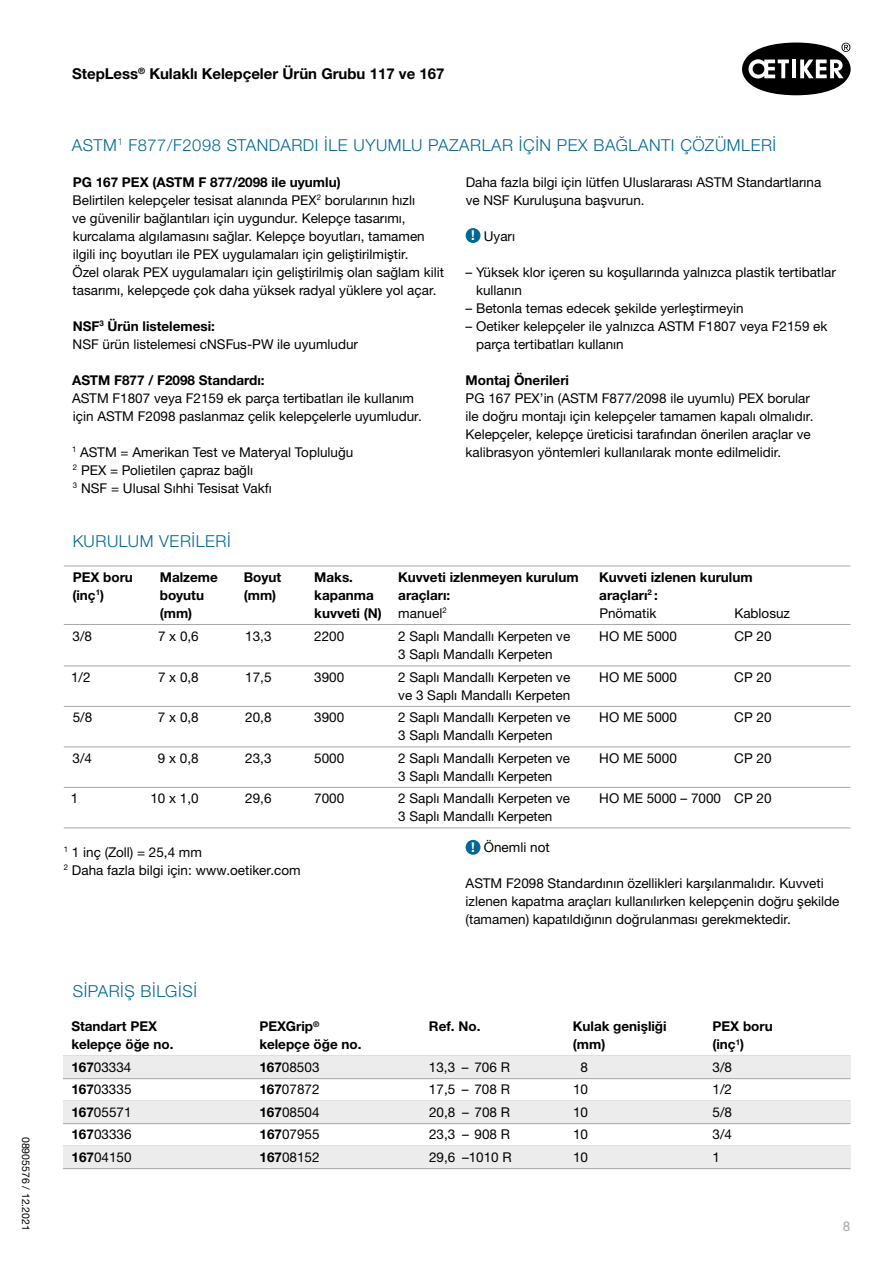
<style>
.page{position:relative;width:893px;height:1263px;background:#fff}
.page>*{position:absolute;margin:0;border:0;box-sizing:border-box;transform-origin:0 0}
.t1{font:300 16.5px "Helvetica Neue LTW1 G";letter-spacing:.035em;color:#006894}
.t2{font:700 15px "Helvetica Neue LTW1 G";color:#000}
.t3{font:13.5px/18px "Helvetica Neue LTW1 G";color:#000}
.t4{font:700 13.5px "Helvetica Neue LTW1 G";color:#000}
.t5{font:13.5px "Helvetica Neue LTW1 G";color:#a7a7a8}
.t6{font:10.5px "Helvetica Neue LTW1 G";color:#000}
.s1{font-weight:700}
.s2{font-weight:700;color:#fff}
.s3{font-weight:400}
</style>
<div class="page">
<div style="left:466px;top:840px;width:14px;height:15px;background:#006894;border-radius:50%"></div>
<svg style="left:742px;top:43px;width:109px;height:52px"></svg>
<hr style="left:64px;top:566px;width:786px;height:1px;background:#a7a7a8">
<hr style="left:64px;top:624px;width:786px;height:1px;background:#a7a7a8">
<hr style="left:64px;top:665px;width:786px;height:1px;background:#a7a7a8">
<hr style="left:64px;top:706px;width:786px;height:1px;background:#a7a7a8">
<hr style="left:64px;top:746px;width:786px;height:1px;background:#a7a7a8">
<hr style="left:64px;top:787px;width:786px;height:1px;background:#a7a7a8">
<hr style="left:64px;top:827px;width:786px;height:1px;background:#a7a7a8">
<div style="left:63px;top:1056px;width:787px;height:23px;background:#ececec"></div>
<hr style="left:63px;top:1078px;width:787px;height:1px;background:#a7a7a8">
<div style="left:63px;top:1101px;width:787px;height:23px;background:#ececec"></div>
<hr style="left:63px;top:1123px;width:787px;height:1px;background:#a7a7a8">
<div style="left:63px;top:1146px;width:787px;height:23px;background:#ececec"></div>
<hr style="left:63px;top:1168px;width:787px;height:1px;background:#a7a7a8">
<div style="left:466px;top:228px;width:14px;height:15px;background:#006894;border-radius:50%"></div>
<p class="t6" style="left:32px;top:1137px;width:95px;rotate:90deg">08905576 / 12.2021</p>
<p class="t2" style="left:72px;top:64px;width:374px">StepLess<sup>®</sup> Kulaklı Kelepçeler Ürün Grubu 117 ve 167</p>
<p class="t1" style="left:72px;top:135px;width:703px">ASTM<sup>1</sup> F877/F2098 STANDARDI ILE UYUMLU PAZARLAR IÇIN PEX BAĞLANTI ÇÖZÜMLERI</p>
<p class="t3" style="left:72px;top:173px;width:373px"><span class="s1">PG 167 PEX (ASTM F 877/2098 ile uyumlu)<br></span>Belirtilen kelepçeler tesisat alanında PEX<sup>2</sup> borularının hızlı<br>ve güvenilir bağlantıları için uygundur. Kelepçe tasarımı, kurcalama algılamasını sağlar. Kelepçe boyutları, tamamen ilgili inç boyutları ile PEX uygulamaları için geliştirilmiştir.<br>Özel olarak PEX uygulamaları için geliştirilmiş olan sağlam kilit tasarımı, kelepçede çok daha yüksek radyal yüklere yol açar.</p>
<p class="t3" style="left:73px;top:317px;width:287px"><span class="s1">NSF</span><sup>3</sup> <span class="s1">Ürün listelemesi:<br></span>NSF ürün listelemesi cNSFus-PW ile uyumludur</p>
<p class="t4" style="left:72px;top:371px;width:194px">ASTM F877 / F2098 Standardı:</p>
<p class="t3" style="left:72px;top:389px;width:351px">ASTM F1807 veya F2159 ek parça tertibatları ile kullanım için ASTM F2098 paslanmaz çelik kelepçelerle uyumludur.</p>
<p class="t3" style="left:72px;top:443px;width:283px"><sup>1</sup> ASTM = Amerikan Test ve Materyal Topluluğu<br><sup>2</sup> PEX = Polietilen çapraz bağlı<br><sup>3</sup> NSF = Ulusal Sıhhi Tesisat Vakfı</p>
<p class="t3" style="left:466px;top:173px;width:357px">Daha fazla bilgi için lütfen Uluslararası ASTM Standartlarına ve NSF Kuruluşuna başvurun.</p>
<p class="t3" style="left:471px;top:227px;width:45px"><span class="s2">!</span> Uyarı</p>
<p class="t3" style="left:476px;top:263px;width:361px;text-indent:-11px">– Yüksek klor içeren su koşullarında yalnızca plastik tertibatlar kullanın</p>
<p class="t3" style="left:466px;top:299px;width:279px">– Betonla temas edecek şekilde yerleştirmeyin</p>
<p class="t3" style="left:476px;top:317px;width:353px;text-indent:-11px">– Oetiker kelepçeler ile yalnızca ASTM F1807 veya F2159 ek parça tertibatları kullanın</p>
<p class="t4" style="left:466px;top:371px;width:105px">Montaj Önerileri</p>
<p class="t3" style="left:466px;top:389px;width:349px">PG 167 PEX’in (ASTM F877/2098 ile uyumlu) PEX borular ile doğru montajı için kelepçeler tamamen kapalı olmalıdır.<br>Kelepçeler, kelepçe üreticisi tarafından önerilen araçlar ve kalibrasyon yöntemleri kullanılarak monte edilmelidir.</p>
<p class="t1" style="left:73px;top:531px;width:157px">KURULUM VERILERI</p>
<p class="t4" style="left:73px;top:568px;width:62px">PEX boru</p>
<p class="t4" style="left:160px;top:568px;width:60px">Malzeme</p>
<p class="t4" style="left:244px;top:568px;width:39px">Boyut</p>
<p class="t4" style="left:314px;top:568px;width:40px">Maks.</p>
<p class="t4" style="left:398px;top:568px;width:182px">Kuvveti izlenmeyen kurulum</p>
<p class="t4" style="left:599px;top:568px;width:155px">Kuvveti izlenen kurulum</p>
<p class="t4" style="left:72px;top:586px;width:33px">(inç<sup>1</sup>)</p>
<p class="t4" style="left:160px;top:586px;width:46px">boyutu</p>
<p class="t4" style="left:244px;top:586px;width:34px">(mm)</p>
<p class="t4" style="left:314px;top:586px;width:61px">kapanma</p>
<p class="t4" style="left:398px;top:586px;width:54px">araçları:</p>
<p class="t4" style="left:599px;top:586px;width:60px">araçları<sup>2</sup> :</p>
<p class="t4" style="left:160px;top:604px;width:34px">(mm)</p>
<p class="t4" style="left:314px;top:604px;width:134px">kuvveti (N) <span class="s3">manuel</span><sup>2</sup></p>
<p class="t3" style="left:599px;top:604px;width:59px">Pnömatik</p>
<p class="t3" style="left:734px;top:604px;width:57px">Kablosuz</p>
<p class="t3" style="left:73px;top:627px;width:21px">3/8</p>
<p class="t3" style="left:158px;top:627px;width:42px">7 x 0,6</p>
<p class="t3" style="left:245px;top:627px;width:28px">13,3</p>
<p class="t3" style="left:314px;top:627px;width:32px">2200</p>
<p class="t3" style="left:398px;top:627px;width:173px">2 Saplı Mandallı Kerpeten ve</p>
<p class="t3" style="left:599px;top:627px;width:79px">HO ME 5000</p>
<p class="t3" style="left:734px;top:627px;width:39px">CP 20</p>
<p class="t3" style="left:398px;top:645px;width:156px">3 Saplı Mandallı Kerpeten</p>
<p class="t3" style="left:71px;top:668px;width:21px">1/2</p>
<p class="t3" style="left:158px;top:668px;width:42px">7 x 0,8</p>
<p class="t3" style="left:245px;top:668px;width:28px">17,5</p>
<p class="t3" style="left:314px;top:668px;width:32px">3900</p>
<p class="t3" style="left:398px;top:668px;width:173px">2 Saplı Mandallı Kerpeten ve</p>
<p class="t3" style="left:599px;top:668px;width:79px">HO ME 5000</p>
<p class="t3" style="left:734px;top:668px;width:39px">CP 20</p>
<p class="t3" style="left:398px;top:686px;width:173px">ve 3 Saplı Mandallı Kerpeten</p>
<p class="t3" style="left:73px;top:708px;width:21px">5/8</p>
<p class="t3" style="left:158px;top:708px;width:42px">7 x 0,8</p>
<p class="t3" style="left:245px;top:708px;width:28px">20,8</p>
<p class="t3" style="left:314px;top:708px;width:32px">3900</p>
<p class="t3" style="left:398px;top:708px;width:173px">2 Saplı Mandallı Kerpeten ve</p>
<p class="t3" style="left:599px;top:708px;width:79px">HO ME 5000</p>
<p class="t3" style="left:734px;top:708px;width:39px">CP 20</p>
<p class="t3" style="left:398px;top:726px;width:156px">3 Saplı Mandallı Kerpeten</p>
<p class="t3" style="left:73px;top:749px;width:21px">3/4</p>
<p class="t3" style="left:158px;top:749px;width:42px">9 x 0,8</p>
<p class="t3" style="left:245px;top:749px;width:28px">23,3</p>
<p class="t3" style="left:314px;top:749px;width:32px">5000</p>
<p class="t3" style="left:398px;top:749px;width:173px">2 Saplı Mandallı Kerpeten ve</p>
<p class="t3" style="left:599px;top:749px;width:79px">HO ME 5000</p>
<p class="t3" style="left:734px;top:749px;width:39px">CP 20</p>
<p class="t3" style="left:398px;top:767px;width:156px">3 Saplı Mandallı Kerpeten</p>
<p class="t3" style="left:71px;top:789px;width:9px">1</p>
<p class="t3" style="left:150px;top:789px;width:50px">10 x 1,0</p>
<p class="t3" style="left:245px;top:789px;width:28px">29,6</p>
<p class="t3" style="left:314px;top:789px;width:32px">7000</p>
<p class="t3" style="left:398px;top:789px;width:173px">2 Saplı Mandallı Kerpeten ve</p>
<p class="t3" style="left:599px;top:789px;width:174px">HO ME 5000 – 7000 CP 20</p>
<p class="t3" style="left:398px;top:807px;width:156px">3 Saplı Mandallı Kerpeten</p>
<p class="t3" style="left:64px;top:843px;width:238px"><sup>1</sup> 1 inç (Zoll) = 25,4 mm<br><sup>2</sup> Daha fazla bilgi için: www.oetiker.com</p>
<p class="t3" style="left:471px;top:838px;width:80px"><span class="s2">!</span> Önemli not</p>
<p class="t3" style="left:466px;top:874px;width:375px">ASTM F2098 Standardının özellikleri karşılanmalıdır. Kuvveti izlenen kapatma araçları kullanılırken kelepçenin doğru şekilde (tamamen) kapatıldığının doğrulanması gerekmektedir.</p>
<p class="t1" style="left:73px;top:981px;width:126px">SİPARİŞ BİLGİSİ</p>
<p class="t4" style="left:71px;top:1018px;width:87px">Standart PEX</p>
<p class="t4" style="left:259px;top:1018px;width:61px">PEXGrip<sup>®</sup></p>
<p class="t4" style="left:429px;top:1018px;width:53px">Ref. No.</p>
<p class="t4" style="left:573px;top:1018px;width:95px">Kulak genişliği</p>
<p class="t4" style="left:712px;top:1018px;width:62px">PEX boru</p>
<p class="t4" style="left:71px;top:1036px;width:104px">kelepçe öğe no.</p>
<p class="t4" style="left:259px;top:1036px;width:104px">kelepçe öğe no.</p>
<p class="t4" style="left:573px;top:1036px;width:34px">(mm)</p>
<p class="t4" style="left:712px;top:1036px;width:33px">(inç<sup>1</sup>)</p>
<p class="t3" style="left:71px;top:1058px;width:62px"><span class="s1">167</span>03334</p>
<p class="t3" style="left:259px;top:1058px;width:62px"><span class="s1">167</span>08503</p>
<p class="t3" style="left:429px;top:1058px;width:82px">13,3 – 706 R</p>
<p class="t3" style="left:580px;top:1058px;width:9px">8</p>
<p class="t3" style="left:712px;top:1058px;width:21px">3/8</p>
<p class="t3" style="left:71px;top:1080px;width:62px"><span class="s1">167</span>03335</p>
<p class="t3" style="left:259px;top:1080px;width:62px"><span class="s1">167</span>07872</p>
<p class="t3" style="left:429px;top:1080px;width:82px">17,5 – 708 R</p>
<p class="t3" style="left:573px;top:1080px;width:17px">10</p>
<p class="t3" style="left:712px;top:1080px;width:21px">1/2</p>
<p class="t3" style="left:71px;top:1103px;width:62px"><span class="s1">167</span>05571</p>
<p class="t3" style="left:259px;top:1103px;width:62px"><span class="s1">167</span>08504</p>
<p class="t3" style="left:429px;top:1103px;width:82px">20,8 – 708 R</p>
<p class="t3" style="left:573px;top:1103px;width:17px">10</p>
<p class="t3" style="left:712px;top:1103px;width:21px">5/8</p>
<p class="t3" style="left:71px;top:1125px;width:62px"><span class="s1">167</span>03336</p>
<p class="t3" style="left:259px;top:1125px;width:62px"><span class="s1">167</span>07955</p>
<p class="t3" style="left:429px;top:1125px;width:82px">23,3 – 908 R</p>
<p class="t3" style="left:573px;top:1125px;width:17px">10</p>
<p class="t3" style="left:712px;top:1125px;width:21px">3/4</p>
<p class="t3" style="left:71px;top:1148px;width:62px"><span class="s1">167</span>04150</p>
<p class="t3" style="left:259px;top:1148px;width:62px"><span class="s1">167</span>08152</p>
<p class="t3" style="left:429px;top:1148px;width:84px">29,6 –1010 R</p>
<p class="t3" style="left:573px;top:1148px;width:17px">10</p>
<p class="t3" style="left:712px;top:1148px;width:9px">1</p>
<p class="t5" style="left:843px;top:1217px;width:9px">8</p>
</div>
